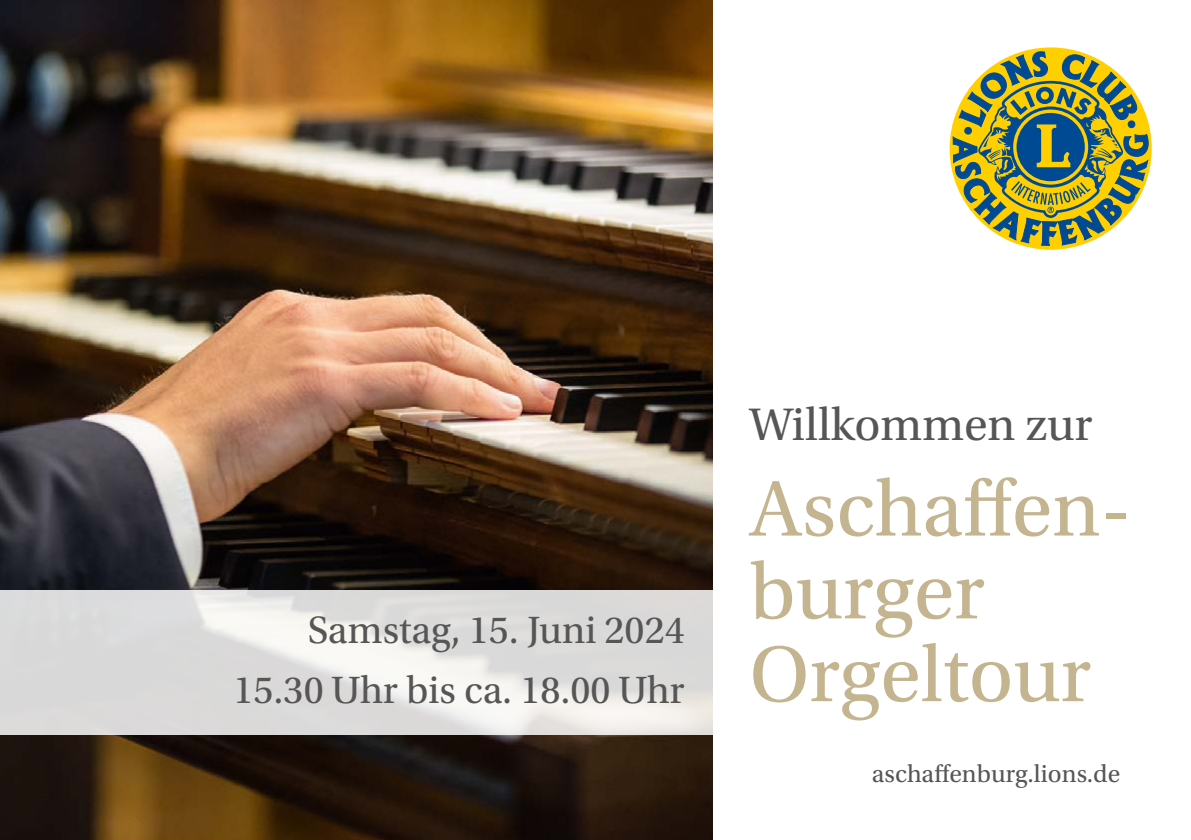
<style>
.page{position:relative;width:1191px;height:840px;background:#fff}
.page>*{position:absolute;margin:0;border:0;box-sizing:border-box;transform-origin:0 0}
.t1{font:82.8px/82.8px "Utopia Std";color:#c4b590}
.t2{font:48px "Utopia Std";color:#565656}
.t3{font:40px/59.6px "Utopia Std";color:#565656;text-align:right}
.t4{font:25.6px "Utopia Std";color:#565656}
</style>
<div class="page">
<img style="left:0;top:0;width:712px;height:839px">
<svg style="left:0;top:590px;width:712px;height:144px;fill:#dbdada"></svg>
<svg style="left:953px;top:52px;width:195px;height:195px"></svg>
<p class="t3" style="left:234px;top:600px;width:452px">Samstag, 15. Juni 2024<br>15.30 Uhr bis ca. 18.00 Uhr</p>
<p class="t2" style="left:749px;top:398px;width:344px">Willkommen zur</p>
<h1 class="t1" style="left:749px;top:468px;width:383px">Aschaffen&shy;burger<br>Orgeltour</h1>
<p class="t4" style="left:871px;top:759px;width:250px">aschaffenburg.lions.de</p>
</div>
